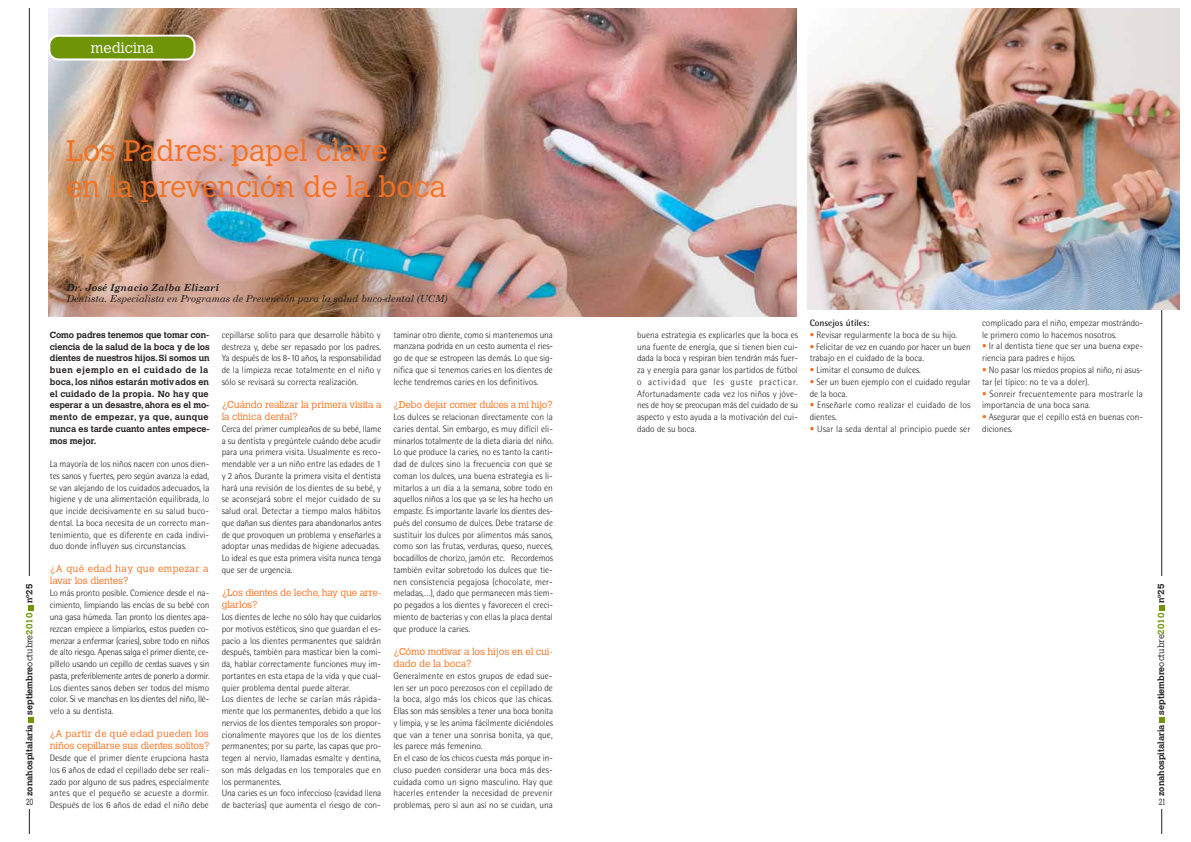
<style>
.page{position:relative;width:1191px;height:842px;background:#fff}
.page>*{position:absolute;margin:0;border:0;box-sizing:border-box;transform-origin:0 0}
.t1{font:300 29.4px/35.3px "Calvert";color:#f37121}
.t2{font:300 14.7px "Calvert";color:#fff}
.t3{font:300 9.8px/11.8px "Calvert";letter-spacing:-.01em;color:#f37121}
.t4{font:italic 9.8px "Century Schoolbook";color:#231f20}
.t5{font:300 9.8px/11.8px "Calvert";letter-spacing:.035em;color:#f37121}
.t6{font:300 9.8px "Calvert";letter-spacing:-.03em;color:#f37121}
.t7{font:italic 700 9.8px "Century Schoolbook";color:#231f20}
.t8{font:300 9.3px/11.8px "Rotis Semi Sans";color:#231f20}
.t9{font:700 9.3px "Rotis Semi Sans";color:#231f20}
.t10{font:700 8.8px/11.8px "Calvert";color:#231f20}
.t11{font:300 8.8px "Calvert";color:#231f20;scale:.7 1}
.s1{font-weight:300}
.s2{color:#6f9507}
.s3{color:#f37121}
</style>
<div class="page">
<hr style="left:1161px;top:8px;width:1px;height:826px;background:#231f20">
<div style="left:1156px;top:577px;width:12px;height:222px;background:#fff"></div>
<svg style="left:1160px;top:717px;width:5px;height:5px"></svg>
<svg style="left:1160px;top:605px;width:5px;height:5px"></svg>
<div style="left:1156px;top:798px;width:11px;height:11px;background:#fff"></div>
<hr style="left:29px;top:8px;width:1px;height:826px;background:#231f20">
<img style="left:48px;top:8px;width:748px;height:309px">
<div style="left:25px;top:577px;width:10px;height:221px;background:#fff"></div>
<svg style="left:28px;top:717px;width:5px;height:5px"></svg>
<svg style="left:28px;top:605px;width:5px;height:5px"></svg>
<div style="left:24px;top:798px;width:11px;height:11px;background:#fff"></div>
<svg style="left:48px;top:35px;width:147px;height:26px"></svg>
<img style="left:807px;top:8px;width:372px;height:301px">
<h2 class="t2" style="left:91px;top:39px;width:65px">medicina</h2>
<h1 class="t1" style="left:66px;top:134px;width:381px">Los Padres: papel clave<br>en la prevención de la boca</h1>
<p class="t10" style="left:23px;top:796px;width:214px;rotate:-90deg">zonahospitalaria septiembre<span class="s1">octubre</span><span class="s2">2010</span> nº25</p>
<p class="t11" style="left:26px;top:797px;width:12px">20</p>
<p class="t7" style="left:66px;top:281px;width:154px">Dr. José Ignacio Zalba Elizari</p>
<p class="t4" style="left:66px;top:293px;width:383px">Dentista. Especialista en Programas de Prevención para la salud buco-dental (UCM)</p>
<p class="t10" style="left:50px;top:329px;width:161px">Como padres tenemos que tomar con&shy;ciencia de la salud de la boca y de los dientes de nuestros hijos. Si somos un buen ejemplo en el cuidado de la boca, los niños estarán motivados en el cuidado de la propia. No hay que esperar a un desastre, ahora es el mo&shy;mento de empezar, ya que, aunque nunca es tarde cuanto antes empece&shy;mos mejor.</p>
<p class="t8" style="left:50px;top:458px;width:161px;text-align:justify">La mayoría de los niños nacen con unos dien&shy;tes sanos y fuertes, pero según avanza la edad, se van alejando de los cuidados adecuados, la higiene y de una alimentación equilibrada, lo que incide decisivamente en su salud buco&shy;dental. La boca necesita de un correcto man&shy;tenimiento, que es diferente en cada indivi&shy;duo donde influyen sus circunstancias.</p>
<p class="t5" style="left:50px;top:563px;width:160px">¿A qué edad hay que empezar a lavar los dientes?</p>
<p class="t8" style="left:50px;top:587px;width:161px;text-align:justify">Lo más pronto posible. Comience desde el na&shy;cimiento, limpiando las encías de su bebé con una gasa húmeda. Tan pronto los dientes apa&shy;rezcan empiece a limpiarlos, estos pueden co&shy;menzar a enfermar (caries), sobre todo en niños de alto riesgo. Apenas salga el primer diente, ce&shy;píllelo usando un cepillo de cerdas suaves y sin pasta, preferiblemente antes de ponerlo a dormir.<br>Los dientes sanos deben ser todos del mismo color. Si ve manchas en los dientes del niño, llé&shy;velo a su dentista.</p>
<p class="t3" style="left:50px;top:728px;width:161px">¿A partir de qué edad pueden los niños cepillarse sus dientes solitos?</p>
<p class="t8" style="left:50px;top:752px;width:161px;text-align:justify">Desde que el primer diente erupciona hasta los 6 años de edad el cepillado debe ser reali&shy;zado por alguno de sus padres, especialmente antes que el pequeño se acueste a dormir.<br>Después de los 6 años de edad el niño debe</p>
<p class="t8" style="left:222px;top:329px;width:161px;text-align:justify">cepillarse solito para que desarrolle hábito y destreza y, debe ser repasado por los padres.<br>Ya después de los 8-10 años, la responsabilidad de la limpieza recae totalmente en el niño y sólo se revisará su correcta realización.</p>
<p class="t3" style="left:222px;top:399px;width:161px">¿Cuándo realizar la primera visita a la clínica dental?</p>
<p class="t8" style="left:222px;top:423px;width:161px">Cerca del primer cumpleaños de su bebé, llame a su dentista y pregúntele cuándo debe acudir para una primera visita. Usualmente es reco&shy;mendable ver a un niño entre las edades de 1 y 2 años. Durante la primera visita el dentista hará una revisión de los dientes de su bebé, y se aconsejará sobre el mejor cuidado de su salud oral. Detectar a tiempo malos hábitos que dañan sus dientes para abandonarlos antes de que provoquen un problema y enseñarles a adoptar unas medidas de higiene adecuadas.<br>Lo ideal es que esta primera visita nunca tenga que ser de urgencia.</p>
<p class="t3" style="left:222px;top:587px;width:161px">¿Los dientes de leche, hay que arre&shy;glarlos?</p>
<p class="t8" style="left:222px;top:611px;width:161px">Los dientes de leche no sólo hay que cuidarlos por motivos estéticos, sino que guardan el es&shy;pacio a los dientes permanentes que saldrán después, también para masticar bien la comi&shy;da, hablar correctamente funciones muy im&shy;portantes en esta etapa de la vida y que cual&shy;quier problema dental puede alterar.<br>Los dientes de leche se carían más rápida&shy;mente que los permanentes, debido a que los nervios de los dientes temporales son propor&shy;cionalmente mayores que los de los dientes permanentes; por su parte, las capas que pro&shy;tegen al nervio, llamadas esmalte y dentina, son más delgadas en los temporales que en los permanentes.<br>Una caries es un foco infeccioso (cavidad llena de bacterias) que aumenta el riesgo de con-</p>
<p class="t8" style="left:393px;top:329px;width:161px;text-align:justify">taminar otro diente, como si mantenemos una manzana podrida en un cesto aumenta el ries&shy;go de que se estropeen las demás. Lo que sig&shy;nifica que si tenemos caries en los dientes de leche tendremos caries en los definitivos.</p>
<p class="t6" style="left:393px;top:399px;width:161px">¿Debo dejar comer dulces a mi hijo?</p>
<p class="t8" style="left:393px;top:411px;width:161px;text-align:justify">Los dulces se relacionan directamente con la caries dental. Sin embargo, es muy difícil eli&shy;minarlos totalmente de la dieta diaria del niño.<br>Lo que produce la caries, no es tanto la canti&shy;dad de dulces sino la frecuencia con que se coman los dulces, una buena estrategia es li&shy;mitarlos a un día a la semana, sobre todo en aquellos niños a los que ya se les ha hecho un empaste. Es importante lavarle los dientes des&shy;pués del consumo de dulces. Debe tratarse de sustituir los dulces por alimentos más sanos, como son las frutas, verduras, queso, nueces, bocadillos de chorizo, jamón etc. Recordemos también evitar sobretodo los dulces que tie&shy;nen consistencia pegajosa (chocolate, mer&shy;meladas,…), dado que permanecen más tiem&shy;po pegados a los dientes y favorecen el creci&shy;miento de bacterias y con ellas la placa dental que produce la caries.</p>
<p class="t3" style="left:393px;top:646px;width:161px">¿Cómo motivar a los hijos en el cui&shy;dado de la boca?</p>
<p class="t8" style="left:393px;top:670px;width:161px">Generalmente en estos grupos de edad sue&shy;len ser un poco perezosos con el cepillado de la boca, algo más los chicos que las chicas.<br>Ellas son más sensibles a tener una boca bonita y limpia, y se les anima fácilmente diciéndoles que van a tener una sonrisa bonita, ya que, les parece más femenino.<br>En el caso de los chicos cuesta más porque in&shy;cluso pueden considerar una boca más des&shy;cuidada como un signo masculino. Hay que hacerles entender la necesidad de prevenir problemas, pero si aun así no se cuidan, una</p>
<p class="t8" style="left:637px;top:329px;width:163px;text-align:justify">buena estrategia es explicarles que la boca es una fuente de energía, que si tienen bien cui&shy;dada la boca y respiran bien tendrán más fuer&shy;za y energía para ganar los partidos de fútbol o actividad que les guste practicar.<br>Afortunadamente cada vez los niños y jóve&shy;nes de hoy se preocupan más del cuidado de su aspecto y esto ayuda a la motivación del cui&shy;dado de su boca.</p>
<p class="t9" style="left:809px;top:317px;width:61px">Consejos útiles:</p>
<p class="t8" style="left:809px;top:329px;width:149px"><span class="s3">•</span> Revisar regularmente la boca de su hijo.</p>
<p class="t8" style="left:809px;top:340px;width:163px"><span class="s3">•</span> Felicitar de vez en cuando por hacer un buen trabajo en el cuidado de la boca.</p>
<p class="t8" style="left:809px;top:364px;width:113px"><span class="s3">•</span> Limitar el consumo de dulces.</p>
<p class="t8" style="left:809px;top:376px;width:162px"><span class="s3">•</span> Ser un buen ejemplo con el cuidado regular de la boca.</p>
<p class="t8" style="left:809px;top:399px;width:162px"><span class="s3">•</span> Enseñarle como realizar el cuidado de los dientes.</p>
<p class="t8" style="left:809px;top:423px;width:162px"><span class="s3">•</span> Usar la seda dental al principio puede ser</p>
<p class="t8" style="left:982px;top:317px;width:162px">complicado para el niño, empezar mostrándo&shy;le primero como lo hacemos nosotros.</p>
<p class="t8" style="left:982px;top:340px;width:162px"><span class="s3">•</span> Ir al dentista tiene que ser una buena expe&shy;riencia para padres e hijos.</p>
<p class="t8" style="left:982px;top:364px;width:163px"><span class="s3">•</span> No pasar los miedos propios al niño, ni asus&shy;tar (el típico: no te va a doler).</p>
<p class="t8" style="left:982px;top:387px;width:162px"><span class="s3">•</span> Sonreir frecuentemente para mostrarle la importancia de una boca sana.</p>
<p class="t8" style="left:982px;top:411px;width:162px"><span class="s3">•</span> Asegurar que el cepillo está en buenas con&shy;diciones.</p>
<p class="t10" style="left:1155px;top:796px;width:214px;rotate:-90deg">zonahospitalaria septiembre<span class="s1">octubre</span><span class="s2">2010</span> nº25</p>
<p class="t11" style="left:1158px;top:797px;width:12px">21</p>
</div>
